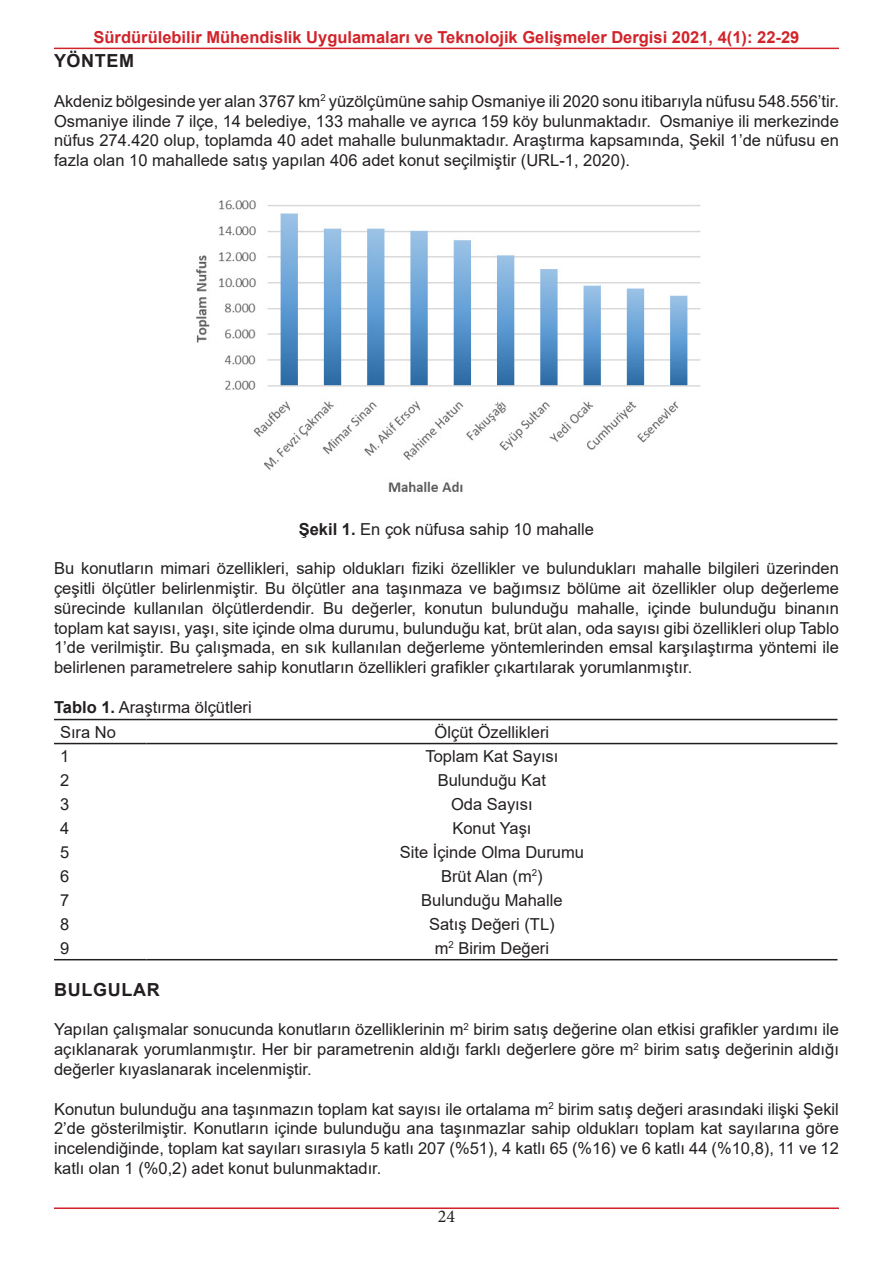
<style>
.page{position:relative;width:893px;height:1263px;background:#fff}
.page>*{position:absolute;margin:0;border:0;box-sizing:border-box;transform-origin:0 0}
.t1{font:700 18px "Arial";letter-spacing:.035em;color:#231f20}
.t2{font:18px "Minion Pro";color:#231f20}
.t3{font:16.5px/19.8px "Arial";color:#231f20;text-align:justify}
.t4{font:700 16.5px "Arial";color:#d1232a}
.s1{font-weight:700}
</style>
<div class="page">
<hr style="left:54px;top:1207px;width:785px;height:2px;background:#d1232a">
<hr style="left:54px;top:48px;width:785px;height:1px;background:#d1232a">
<img style="left:196px;top:200px;width:505px;height:292px">
<hr style="left:54px;top:719px;width:92px;height:1px;background:#231f20">
<hr style="left:146px;top:719px;width:691px;height:1px;background:#231f20">
<hr style="left:54px;top:743px;width:92px;height:1px;background:#231f20">
<hr style="left:146px;top:743px;width:691px;height:1px;background:#231f20">
<hr style="left:54px;top:959px;width:92px;height:1px;background:#231f20">
<hr style="left:146px;top:959px;width:691px;height:1px;background:#231f20">
<p class="t4" style="left:94px;top:26px;width:707px">Sürdürülebilir Mühendislik Uygulamaları ve Teknolojik Gelişmeler Dergisi 2021, 4(1): 22-29</p>
<p class="t1" style="left:54px;top:48px;width:82px">YÖNTEM</p>
<p class="t3" style="left:54px;top:91px;width:786px">Akdeniz bölgesinde yer alan 3767 km<sup>2</sup> yüzölçümüne sahip Osmaniye ili 2020 sonu itibarıyla nüfusu 548.556’tir.<br>Osmaniye ilinde 7 ilçe, 14 belediye, 133 mahalle ve ayrıca 159 köy bulunmaktadır. Osmaniye ili merkezinde nüfus 274.420 olup, toplamda 40 adet mahalle bulunmaktadır. Araştırma kapsamında, Şekil 1’de nüfusu en fazla olan 10 mahallede satış yapılan 406 adet konut seçilmiştir (URL-1, 2020).</p>
<p class="t3" style="left:299px;top:519px;width:297px"><span class="s1">Şekil 1.</span> En çok nüfusa sahip 10 mahalle</p>
<p class="t3" style="left:54px;top:558px;width:786px">Bu konutların mimari özellikleri, sahip oldukları fiziki özellikler ve bulundukları mahalle bilgileri üzerinden çeşitli ölçütler belirlenmiştir. Bu ölçütler ana taşınmaza ve bağımsız bölüme ait özellikler olup değerleme sürecinde kullanılan ölçütlerdendir. Bu değerler, konutun bulunduğu mahalle, içinde bulunduğu binanın toplam kat sayısı, yaşı, site içinde olma durumu, bulunduğu kat, brüt alan, oda sayısı gibi özellikleri olup Tablo 1’de verilmiştir. Bu çalışmada, en sık kullanılan değerleme yöntemlerinden emsal karşılaştırma yöntemi ile belirlenen parametrelere sahip konutların özellikleri grafikler çıkartılarak yorumlanmıştır.</p>
<p class="t3" style="left:54px;top:697px;width:199px"><span class="s1">Tablo 1.</span> Araştırma ölçütleri</p>
<p class="t3" style="left:60px;top:722px;width:57px">Sıra No</p>
<p class="t3" style="left:435px;top:722px;width:116px">Ölçüt Özellikleri</p>
<p class="t3" style="left:60px;top:746px;width:11px">1</p>
<p class="t3" style="left:425px;top:746px;width:134px">Toplam Kat Sayısı</p>
<p class="t3" style="left:60px;top:770px;width:11px">2</p>
<p class="t3" style="left:438px;top:770px;width:110px">Bulunduğu Kat</p>
<p class="t3" style="left:60px;top:794px;width:11px">3</p>
<p class="t3" style="left:451px;top:794px;width:83px">Oda Sayısı</p>
<p class="t3" style="left:60px;top:818px;width:11px">4</p>
<p class="t3" style="left:452px;top:818px;width:81px">Konut Yaşı</p>
<p class="t3" style="left:60px;top:842px;width:11px">5</p>
<p class="t3" style="left:400px;top:842px;width:186px">Site İçinde Olma Durumu</p>
<p class="t3" style="left:60px;top:866px;width:11px">6</p>
<p class="t3" style="left:441px;top:866px;width:103px">Brüt Alan (m<sup>2</sup>)</p>
<p class="t3" style="left:60px;top:890px;width:11px">7</p>
<p class="t3" style="left:421px;top:890px;width:143px">Bulunduğu Mahalle</p>
<p class="t3" style="left:60px;top:914px;width:11px">8</p>
<p class="t3" style="left:429px;top:914px;width:127px">Satış Değeri (TL)</p>
<p class="t3" style="left:60px;top:938px;width:11px">9</p>
<p class="t3" style="left:435px;top:938px;width:116px">m<sup>2</sup> Birim Değeri</p>
<p class="t1" style="left:54px;top:977px;width:107px">BULGULAR</p>
<p class="t3" style="left:54px;top:1020px;width:786px">Yapılan çalışmalar sonucunda konutların özelliklerinin m<sup>2</sup> birim satış değerine olan etkisi grafikler yardımı ile açıklanarak yorumlanmıştır. Her bir parametrenin aldığı farklı değerlere göre m<sup>2</sup> birim satış değerinin aldığı değerler kıyaslanarak incelenmiştir.</p>
<p class="t3" style="left:54px;top:1099px;width:786px">Konutun bulunduğu ana taşınmazın toplam kat sayısı ile ortalama m<sup>2</sup> birim satış değeri arasındaki ilişki Şekil 2’de gösterilmiştir. Konutların içinde bulunduğu ana taşınmazlar sahip oldukları toplam kat sayılarına göre incelendiğinde, toplam kat sayıları sırasıyla 5 katlı 207 (%51), 4 katlı 65 (%16) ve 6 katlı 44 (%10,8), 11 ve 12 katlı olan 1 (%0,2) adet konut bulunmaktadır.</p>
<p class="t2" style="left:438px;top:1204px;width:19px">24</p>
</div>
